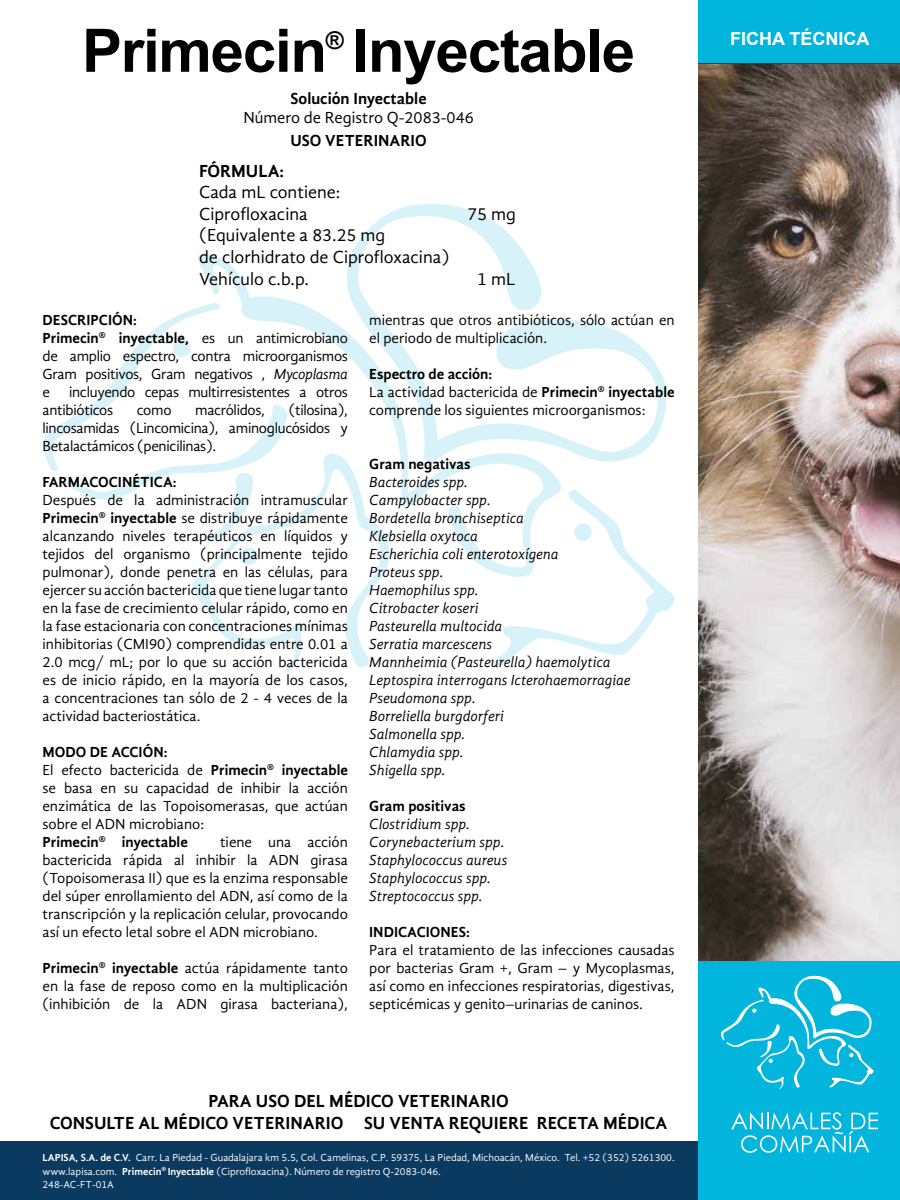
<style>
.page{position:relative;width:900px;height:1200px;background:#fff}
.page>*{position:absolute;margin:0;border:0;box-sizing:border-box;transform-origin:0 0}
.t1{font:700 60px "Arial";letter-spacing:-.02em;color:#000}
.t2{font:700 24.45px "Arial";color:#000}
.t3{font:18px/21.6px "Gandhi Sans";color:#000}
.t4{font:700 18px/21.6px "Gandhi Sans";color:#000;text-align:center}
.t5{font:700 18px "Arial";color:#fff}
.t6{font:700 16.5px "Gandhi Sans";color:#000}
.t7{font:16.5px "Gandhi Sans";color:#000}
.t8{font:15px/18px "Gandhi Sans";color:#000;text-align:justify}
.t9{font:italic 15px/18px "Gandhi Sans";color:#000}
.t10{font:15px/18px "Gandhi Sans";letter-spacing:-.02em;color:#000}
.t11{font:700 15px "Gandhi Sans";color:#000}
.t12{font:10.5px/13.5px "Gandhi Sans";color:#fff}
.s1{font-weight:700}
.s2{font-style:italic}
</style>
<div class="page">
<div style="left:0;top:1142px;width:699px;height:58px;background:#0a3a60"></div>
<div style="left:699px;top:0;width:201px;height:1200px;background:#01b5dd"></div>
<svg style="left:720px;top:975px;width:154px;height:114px"></svg>
<svg style="left:731px;top:1112px;width:147px;height:41px"></svg>
<img style="left:699px;top:65px;width:201px;height:896px">
<svg style="left:197px;top:253px;width:364px;height:318px"></svg>
<svg style="left:42px;top:302px;width:246px;height:197px"></svg>
<svg style="left:190px;top:450px;width:202px;height:223px"></svg>
<svg style="left:491px;top:489px;width:184px;height:178px"></svg>
<svg style="left:339px;top:204px;width:328px;height:262px"></svg>
<div style="left:574px;top:524px;width:18px;height:17px;background:#d7f3f9;border-radius:50%"></div>
<div style="left:240px;top:547px;width:18px;height:18px;background:#d7f3f9;border-radius:50%"></div>
<div style="left:173px;top:340px;width:17px;height:17px;background:#d7f3f9;border-radius:50%"></div>
<h1 class="t1" style="left:82px;top:11px;width:555px">Primecin Inyectable</h1>
<h2 class="t2" style="left:326px;top:24px;width:20px">®</h2>
<p class="t6" style="left:290px;top:89px;width:138px">Solución Inyectable</p>
<p class="t7" style="left:243px;top:108px;width:232px">Número de Registro Q-2083-046</p>
<p class="t6" style="left:290px;top:131px;width:138px">USO VETERINARIO</p>
<p class="t4" style="left:199px;top:160px;width:86px">FÓRMULA:</p>
<p class="t3" style="left:199px;top:181px;width:143px">Cada mL contiene:<br>Ciprofloxacina</p>
<p class="t3" style="left:467px;top:203px;width:50px">75 mg</p>
<p class="t3" style="left:199px;top:225px;width:252px">(Equivalente a 83.25 mg<br>de clorhidrato de Ciprofloxacina)<br>Vehículo c.b.p.</p>
<p class="t3" style="left:477px;top:268px;width:40px">1 mL</p>
<p class="t10" style="left:43px;top:311px;width:307px"><span class="s1">DESCRIPCIÓN:<br>Primecin</span><sup>®</sup> <span class="s1">inyectable,</span> es un antimicrobiano de amplio espectro, contra microorganismos<br>Gram positivos, Gram negativos , <span class="s2">Mycoplasma </span>e</p>
<p class="t10" style="left:43px;top:383px;width:307px;text-indent:27px">incluyendo cepas multirresistentes a otros antibióticos</p>
<p class="t8" style="left:43px;top:401px;width:307px;text-indent:246px">(tilosina), lincosamidas (Lincomicina), aminoglucósidos y Betalactámicos (penicilinas).</p>
<p class="t11" style="left:43px;top:473px;width:136px">FARMACOCINÉTICA:</p>
<p class="t8" style="left:43px;top:491px;width:307px">Después de la administración intramuscular <span class="s1">Primecin</span><sup>®</sup> <span class="s1">inyectable</span> se distribuye rápidamente alcanzando niveles terapéuticos en líquidos y tejidos del organismo (principalmente tejido pulmonar), donde penetra en las células, para ejercer su acción bactericida que tiene lugar tanto en la fase de crecimiento celular rápido, como en la fase estacionaria con concentraciones mínimas inhibitorias (CMI90) comprendidas entre 0.01 a 2.0 mcg/ mL; por lo que su acción bactericida es de inicio rápido, en la mayoría de los casos, a concentraciones tan sólo de 2 - 4 veces de la actividad bacteriostática.</p>
<p class="t8" style="left:43px;top:743px;width:307px;text-align:left"><span class="s1">MODO DE ACCIÓN:<br></span>El efecto bactericida de <span class="s1">Primecin</span><sup>®</sup> <span class="s1">inyectable </span>se basa en su capacidad de inhibir la acción enzimática de las Topoisomerasas, que actúan sobre el ADN microbiano:<br><span class="s1">Primecin</span><sup>®</sup> <span class="s1">inyectable</span></p>
<p class="t8" style="left:137px;top:401px;width:36px">como</p>
<p class="t10" style="left:195px;top:401px;width:71px">macrólidos,</p>
<p class="t8" style="left:43px;top:833px;width:307px;text-indent:178px">tiene una acción bactericida rápida al inhibir la ADN girasa (Topoisomerasa II) que es la enzima responsable del súper enrollamiento del ADN, así como de la transcripción y la replicación celular, provocando así un efecto letal sobre el ADN microbiano.</p>
<p class="t8" style="left:43px;top:959px;width:307px"><span class="s1">Primecin</span><sup>®</sup> <span class="s1">inyectable</span> actúa rápidamente tanto en la fase de reposo como en la multiplicación (inhibición de la ADN girasa bacteriana),</p>
<p class="t8" style="left:369px;top:311px;width:307px">mientras que otros antibióticos, sólo actúan en el periodo de multiplicación.</p>
<p class="t8" style="left:369px;top:365px;width:307px;text-align:left"><span class="s1">Espectro de acción:<br></span>La actividad bactericida de <span class="s1">Primecin</span><sup>®</sup> <span class="s1">inyectable </span>comprende los siguientes microorganismos:</p>
<p class="t11" style="left:369px;top:455px;width:103px">Gram negativas</p>
<p class="t9" style="left:369px;top:473px;width:263px">Bacteroides spp.<br>Campylobacter spp.<br>Bordetella bronchiseptica<br>Klebsiella oxytoca<br>Escherichia coli enterotoxígena<br>Proteus spp.<br>Haemophilus spp.<br>Citrobacter koseri<br>Pasteurella multocida<br>Serratia marcescens<br>Mannheimia (Pasteurella) haemolytica<br>Leptospira interrogans Icterohaemorragiae<br>Pseudomona spp.<br>Borreliella burgdorferi<br>Salmonella spp.<br>Chlamydia spp.<br>Shigella spp.</p>
<p class="t11" style="left:369px;top:797px;width:98px">Gram positivas</p>
<p class="t9" style="left:369px;top:815px;width:140px">Clostridium spp.<br>Corynebacterium spp.<br>Staphylococcus aureus<br>Staphylococcus spp.<br>Streptococcus spp.</p>
<p class="t11" style="left:369px;top:923px;width:102px">INDICACIONES:</p>
<p class="t8" style="left:369px;top:941px;width:307px">Para el tratamiento de las infecciones causadas por bacterias Gram +, Gram – y Mycoplasmas, así como en infecciones respiratorias, digestivas, septicémicas y genito–urinarias de caninos.</p>
<p class="t4" style="left:50px;top:1090px;width:619px">PARA USO DEL MÉDICO VETERINARIO<br>CONSULTE AL MÉDICO VETERINARIO SU VENTA REQUIERE RECETA MÉDICA</p>
<p class="t12" style="left:43px;top:1151px;width:634px"><span class="s1">LAPISA, S.A. de C.V.</span> Carr. La Piedad - Guadalajara km 5.5, Col. Camelinas, C.P. 59375, La Piedad, Michoacán, México. Tel. +52 (352) 5261300. www.lapisa.com. <span class="s1">Primecin</span><sup>®</sup> <span class="s1">Inyectable</span> (Ciprofloxacina). Número de registro Q-2083-046.<br>248-AC-FT-01A</p>
<p class="t5" style="left:730px;top:27px;width:141px">FICHA TÉCNICA</p>
</div>
